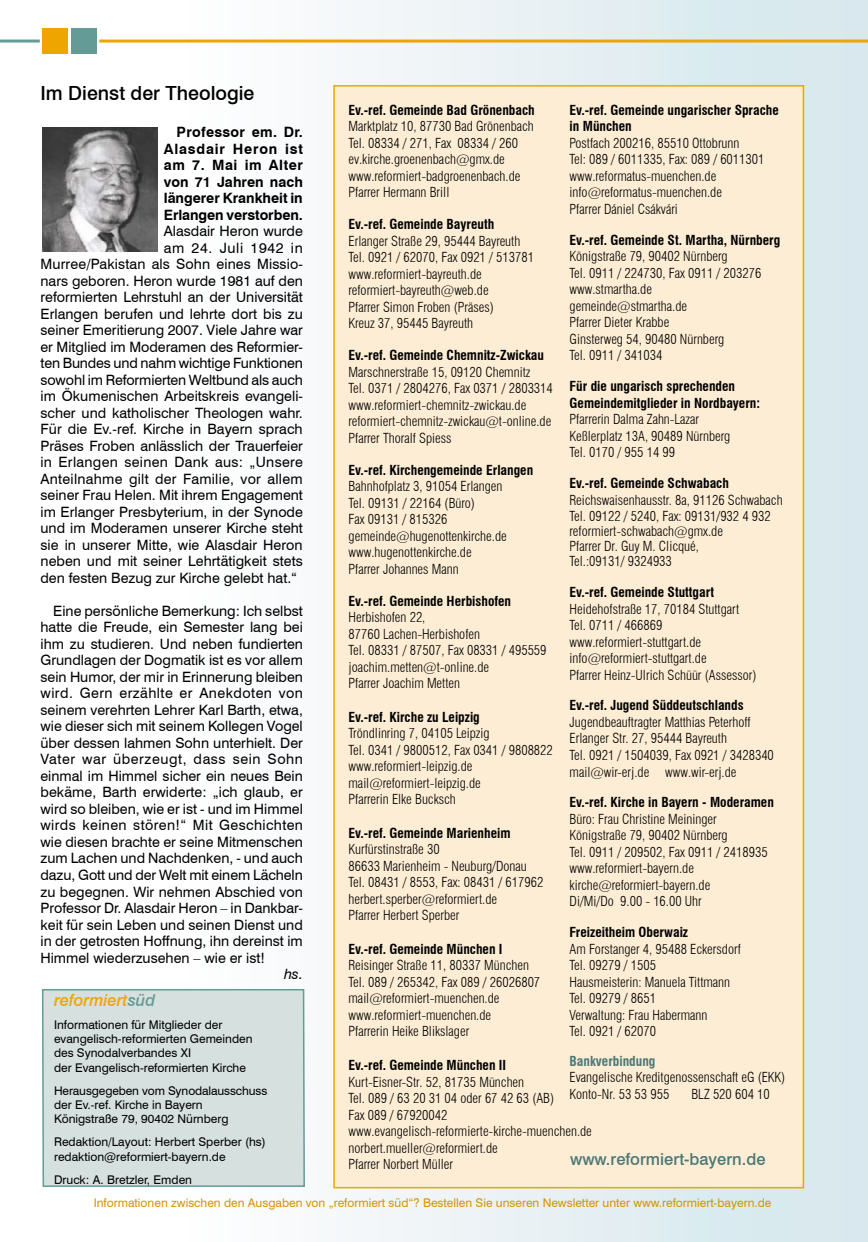
<style>
.page{position:relative;width:868px;height:1242px;background:#fff}
.page>*{position:absolute;margin:0;border:0;box-sizing:border-box;transform-origin:0 0}
.t1{font:500 19.5px "Swiss 721 BT";color:#000}
.t2{font:500 16.5px "Swiss 721 BT";color:#4c7876}
.t3{font:italic 500 16.5px "Swiss 721 BT";color:#eea500}
.t4{font:14.25px/16.5px "Swiss 721 BT";color:#000;text-align:justify}
.t5{font:700 14.25px/16.5px "Swiss 721 BT";letter-spacing:-.005em;color:#000;text-align:justify}
.t6{font:14.25px "Swiss 721 BT";letter-spacing:.02em;color:#000}
.t7{font:14.25px "Swiss 721 BT";letter-spacing:.045em;color:#000}
.t8{font:italic 14.25px "Swiss 721 BT";color:#000}
.t9{font:300 condensed 13.5px/16.5px "Swiss 721 BT";color:#000}
.t10{font:700 condensed 13.5px/16.5px "Swiss 721 BT";color:#000}
.t11{font:700 condensed 13.5px "Swiss 721 BT";color:#4c7876}
.t12{font:12px/14.4px "Swiss 721 BT";color:#000}
.t13{font:12px "Swiss 721 BT";color:#d59500}
.s1{color:#649b96}
</style>
<div class="page">
<div style="left:189px;top:0;width:678px;height:1242px;background:linear-gradient(to right,#fefdfd,#d4e6eb)"></div>
<div style="left:41px;top:988px;width:264px;height:199px;background:#d6e0de"></div>
<hr style="left:99px;top:40px;width:768px;height:3px;background:#eea500">
<div style="left:43px;top:28px;width:25px;height:26px;background:#eea500"></div>
<div style="left:71px;top:28px;width:26px;height:26px;background:#649b96"></div>
<hr style="left:0;top:40px;width:40px;height:3px;background:#649b96">
<div style="left:333px;top:85px;width:471px;height:1103px;background:#fdedd4;border:2px solid #eea500"></div>
<img style="left:43px;top:128px;width:114px;height:124px">
<h1 class="t1" style="left:40px;top:81px;width:215px">Im Dienst der Theologie</h1>
<p class="t5" style="left:164px;top:124px;width:141px;text-indent:13px">Professor em. Dr.<br>Alasdair Heron ist am 7. Mai im Alter von 71 Jahren nach längerer Krankheit in Erlangen verstorben.</p>
<p class="t4" style="left:164px;top:223px;width:140px">Alasdair Heron wurde</p>
<p class="t7" style="left:164px;top:239px;width:140px">am 24. Juli 1942 in</p>
<p class="t4" style="left:40px;top:256px;width:264px">Murree/Pakistan als Sohn eines Missio-</p>
<p class="t4" style="left:40px;top:272px;width:264px">nars geboren. Heron wurde 1981 auf den</p>
<p class="t4" style="left:40px;top:289px;width:264px">reformierten Lehrstuhl an der Universität</p>
<p class="t4" style="left:40px;top:305px;width:264px">Erlangen berufen und lehrte dort bis zu</p>
<p class="t4" style="left:40px;top:322px;width:264px">seiner Emeritierung 2007. Viele Jahre war</p>
<p class="t4" style="left:40px;top:338px;width:264px">er Mitglied im Moderamen des Reformier-</p>
<p class="t4" style="left:40px;top:355px;width:264px">ten Bundes und nahm wichtige Funktionen</p>
<p class="t4" style="left:40px;top:371px;width:264px">sowohl im Reformierten Weltbund als auch</p>
<p class="t4" style="left:40px;top:388px;width:264px">im Ökumenischen Arbeitskreis evangeli-</p>
<p class="t4" style="left:40px;top:404px;width:264px">scher und katholischer Theologen wahr.</p>
<p class="t4" style="left:40px;top:421px;width:264px">Für die Ev.-ref. Kirche in Bayern sprach</p>
<p class="t4" style="left:40px;top:437px;width:264px">Präses Froben anlässlich der Trauerfeier</p>
<p class="t6" style="left:40px;top:453px;width:264px">in Erlangen seinen Dank aus: „Unsere</p>
<p class="t6" style="left:40px;top:470px;width:264px">Anteilnahme gilt der Familie, vor allem</p>
<p class="t4" style="left:40px;top:487px;width:264px">seiner Frau Helen. Mit ihrem Engagement</p>
<p class="t4" style="left:40px;top:503px;width:264px">im Erlanger Presbyterium, in der Synode</p>
<p class="t4" style="left:40px;top:520px;width:264px">und im Moderamen unserer Kirche steht</p>
<p class="t4" style="left:40px;top:536px;width:264px">sie in unserer Mitte, wie Alasdair Heron</p>
<p class="t4" style="left:40px;top:553px;width:264px">neben und mit seiner Lehrtätigkeit stets</p>
<p class="t4" style="left:40px;top:569px;width:258px">den festen Bezug zur Kirche gelebt hat.“</p>
<p class="t4" style="left:40px;top:602px;width:264px;text-indent:13px">Eine persönliche Bemerkung: Ich selbst hatte die Freude, ein Semester lang bei ihm zu studieren. Und neben fundierten Grundlagen der Dogmatik ist es vor allem sein Humor, der mir in Erinnerung bleiben wird. Gern erzählte er Anekdoten von seinem verehrten Lehrer Karl Barth, etwa, wie dieser sich mit seinem Kollegen Vogel über dessen lahmen Sohn unterhielt. Der Vater war überzeugt, dass sein Sohn einmal im Himmel sicher ein neues Bein bekäme, Barth erwiderte: „ich glaub, er wird so bleiben, wie er ist - und im Himmel wirds keinen stören!“ Mit Geschichten wie diesen brachte er seine Mitmenschen zum Lachen und Nachdenken, - und auch dazu, Gott und der Welt mit einem Lächeln zu begegnen. Wir nehmen Abschied von Professor Dr. Alasdair Heron – in Dankbar&shy;keit für sein Leben und seinen Dienst und in der getrosten Hoffnung, ihn dereinst im Himmel wiederzusehen – wie er ist!</p>
<p class="t8" style="left:284px;top:965px;width:20px">hs.</p>
<p class="t3" style="left:54px;top:989px;width:103px">reformiert<span class="s1">süd</span></p>
<p class="t12" style="left:54px;top:1017px;width:200px">Informationen für Mitglieder der evangelisch-reformierten Gemeinden des Synodalverbandes XI<br>der Evangelisch-reformierten Kirche</p>
<p class="t12" style="left:54px;top:1083px;width:215px">Herausgegeben vom Synodalausschuss der Ev.-ref. Kirche in Bayern<br>Königstraße 79, 90402 Nürnberg</p>
<p class="t12" style="left:54px;top:1134px;width:213px">Redaktion/Layout: Herbert Sperber (hs) redaktion@reformiert-bayern.de</p>
<p class="t12" style="left:54px;top:1172px;width:139px">Druck: A. Bretzler, Emden</p>
<p class="t10" style="left:569px;top:101px;width:211px">Ev.-ref. Gemeinde ungarischer Sprache in München</p>
<p class="t9" style="left:569px;top:134px;width:196px">Postfach 200216, 85510 Ottobrunn<br>Tel: 089 / 6011335, Fax: 089 / 6011301 www.reformatus-muenchen.de info@reformatus-muenchen.de<br>Pfarrer Dániel Csákvári</p>
<p class="t10" style="left:569px;top:231px;width:212px">Ev.-ref. Gemeinde St. Martha, Nürnberg</p>
<p class="t9" style="left:569px;top:248px;width:193px">Königstraße 79, 90402 Nürnberg<br>Tel. 0911 / 224730, Fax 0911 / 203276 www.stmartha.de gemeinde@stmartha.de<br>Pfarrer Dieter Krabbe<br>Ginsterweg 54, 90480 Nürnberg<br>Tel. 0911 / 341034</p>
<p class="t10" style="left:569px;top:378px;width:192px">Für die ungarisch sprechenden<br>Gemeindemitglieder in Nordbayern:</p>
<p class="t9" style="left:569px;top:411px;width:162px">Pfarrerin Dalma Zahn-Lazar<br>Keßlerplatz 13A, 90489 Nürnberg<br>Tel. 0170 / 955 14 99</p>
<p class="t10" style="left:569px;top:475px;width:161px">Ev.-ref. Gemeinde Schwabach</p>
<p class="t9" style="left:569px;top:491px;width:214px">Reichswaisenhausstr. 8a, 91126 Schwabach<br>Tel. 09122 / 5240, Fax: 09131/932 4 932</p>
<p class="t9" style="left:569px;top:523px;width:155px;line-height:15px">reformiert-schwabach@gmx.de<br>Pfarrer Dr. Guy M. Clicqué,<br>Tel.:09131/ 9324933</p>
<p class="t10" style="left:569px;top:584px;width:146px">Ev.-ref. Gemeinde Stuttgart</p>
<p class="t9" style="left:569px;top:600px;width:188px">Heidehofstraße 17, 70184 Stuttgart<br>Tel. 0711 / 466869 www.reformiert-stuttgart.de info@reformiert-stuttgart.de<br>Pfarrer Heinz-Ulrich Schüür (Assessor)</p>
<p class="t10" style="left:569px;top:697px;width:175px">Ev.-ref. Jugend Süddeutschlands</p>
<p class="t9" style="left:569px;top:714px;width:206px">Jugendbeauftragter Matthias Peterhoff Erlanger Str. 27, 95444 Bayreuth<br>Tel. 0921 / 1504039, Fax 0921 / 3428340 mail@wir-erj.de www.wir-erj.de</p>
<p class="t10" style="left:569px;top:794px;width:206px">Ev.-ref. Kirche in Bayern - Moderamen</p>
<p class="t9" style="left:569px;top:811px;width:199px">Büro: Frau Christine Meininger<br>Königstraße 79, 90402 Nürnberg<br>Tel. 0911 / 209502, Fax 0911 / 2418935 www.reformiert-bayern.de kirche@reformiert-bayern.de<br>Di/Mi/Do 9.00 - 16.00 Uhr</p>
<p class="t10" style="left:569px;top:924px;width:120px">Freizeitheim Oberwaiz</p>
<p class="t9" style="left:569px;top:940px;width:173px">Am Forstanger 4, 95488 Eckersdorf<br>Tel. 09279 / 1505<br>Hausmeisterin: Manuela Tittmann<br>Tel. 09279 / 8651<br>Verwaltung: Frau Habermann<br>Tel. 0921 / 62070</p>
<p class="t11" style="left:569px;top:1053px;width:87px">Bankverbindung</p>
<p class="t9" style="left:569px;top:1069px;width:217px">Evangelische Kreditgenossenschaft eG (EKK)<br>Konto-Nr. 53 53 955</p>
<p class="t10" style="left:348px;top:102px;width:188px">Ev.-ref. Gemeinde Bad Grönenbach</p>
<p class="t9" style="left:348px;top:118px;width:187px">Marktplatz 10, 87730 Bad Grönenbach<br>Tel. 08334 / 271, Fax 08334 / 260 ev.kirche.groenenbach@gmx.de www.reformiert-badgroenenbach.de<br>Pfarrer Hermann Brill</p>
<p class="t10" style="left:348px;top:216px;width:147px">Ev.-ref. Gemeinde Bayreuth</p>
<p class="t9" style="left:348px;top:233px;width:187px">Erlanger Straße 29, 95444 Bayreuth<br>Tel. 0921 / 62070, Fax 0921 / 513781 www.reformiert-bayreuth.de reformiert-bayreuth@web.de<br>Pfarrer Simon Froben (Präses)<br>Kreuz 37, 95445 Bayreuth</p>
<p class="t10" style="left:348px;top:347px;width:197px">Ev.-ref. Gemeinde Chemnitz-Zwickau</p>
<p class="t9" style="left:348px;top:364px;width:206px">Marschnerstraße 15, 09120 Chemnitz<br>Tel. 0371 / 2804276, Fax 0371 / 2803314 www.reformiert-chemnitz-zwickau.de reformiert-chemnitz-zwickau@t-online.de Pfarrer Thoralf Spiess</p>
<p class="t10" style="left:348px;top:462px;width:186px">Ev.-ref. Kirchengemeinde Erlangen</p>
<p class="t9" style="left:348px;top:478px;width:160px">Bahnhofplatz 3, 91054 Erlangen<br>Tel. 09131 / 22164 (Büro)<br>Fax 09131 / 815326 gemeinde@hugenottenkirche.de www.hugenottenkirche.de<br>Pfarrer Johannes Mann</p>
<p class="t10" style="left:348px;top:592px;width:164px">Ev.-ref. Gemeinde Herbishofen</p>
<p class="t9" style="left:348px;top:609px;width:199px">Herbishofen 22,<br>87760 Lachen-Herbishofen<br>Tel. 08331 / 87507, Fax 08331 / 495559 joachim.metten@t-online.de<br>Pfarrer Joachim Metten</p>
<p class="t10" style="left:348px;top:708px;width:133px">Ev.-ref. Kirche zu Leipzig</p>
<p class="t9" style="left:348px;top:725px;width:206px">Tröndlinring 7, 04105 Leipzig<br>Tel. 0341 / 9800512, Fax 0341 / 9808822 www.reformiert-leipzig.de mail@reformiert-leipzig.de<br>Pfarrerin Elke Bucksch</p>
<p class="t10" style="left:348px;top:824px;width:163px">Ev.-ref. Gemeinde Marienheim</p>
<p class="t9" style="left:348px;top:841px;width:196px">Kurfürstinstraße 30<br>86633 Marienheim - Neuburg/Donau<br>Tel. 08431 / 8553, Fax: 08431 / 617962 herbert.sperber@reformiert.de<br>Pfarrer Herbert Sperber</p>
<p class="t10" style="left:348px;top:940px;width:155px">Ev.-ref. Gemeinde München I</p>
<p class="t9" style="left:348px;top:957px;width:193px">Reisinger Straße 11, 80337 München<br>Tel. 089 / 265342, Fax 089 / 26026807 mail@reformiert-muenchen.de www.reformiert-muenchen.de<br>Pfarrerin Heike Blikslager</p>
<p class="t10" style="left:348px;top:1056px;width:159px">Ev.-ref. Gemeinde München II</p>
<p class="t9" style="left:348px;top:1073px;width:245px">Kurt-Eisner-Str. 52, 81735 München<br>Tel. 089 / 63 20 31 04 oder 67 42 63 (AB)<br>Fax 089 / 67920042 www.evangelisch-reformierte-kirche-muenchen.de norbert.mueller@reformiert.de<br>Pfarrer Norbert Müller</p>
<p class="t9" style="left:691px;top:1085px;width:80px">BLZ 520 604 10</p>
<p class="t2" style="left:570px;top:1149px;width:197px">www.reformiert-bayern.de</p>
<p class="t13" style="left:94px;top:1195px;width:679px">Informationen zwischen den Ausgaben von „reformiert süd“? Bestellen Sie unseren Newsletter unter www.reformiert-bayern.de</p>
</div>
